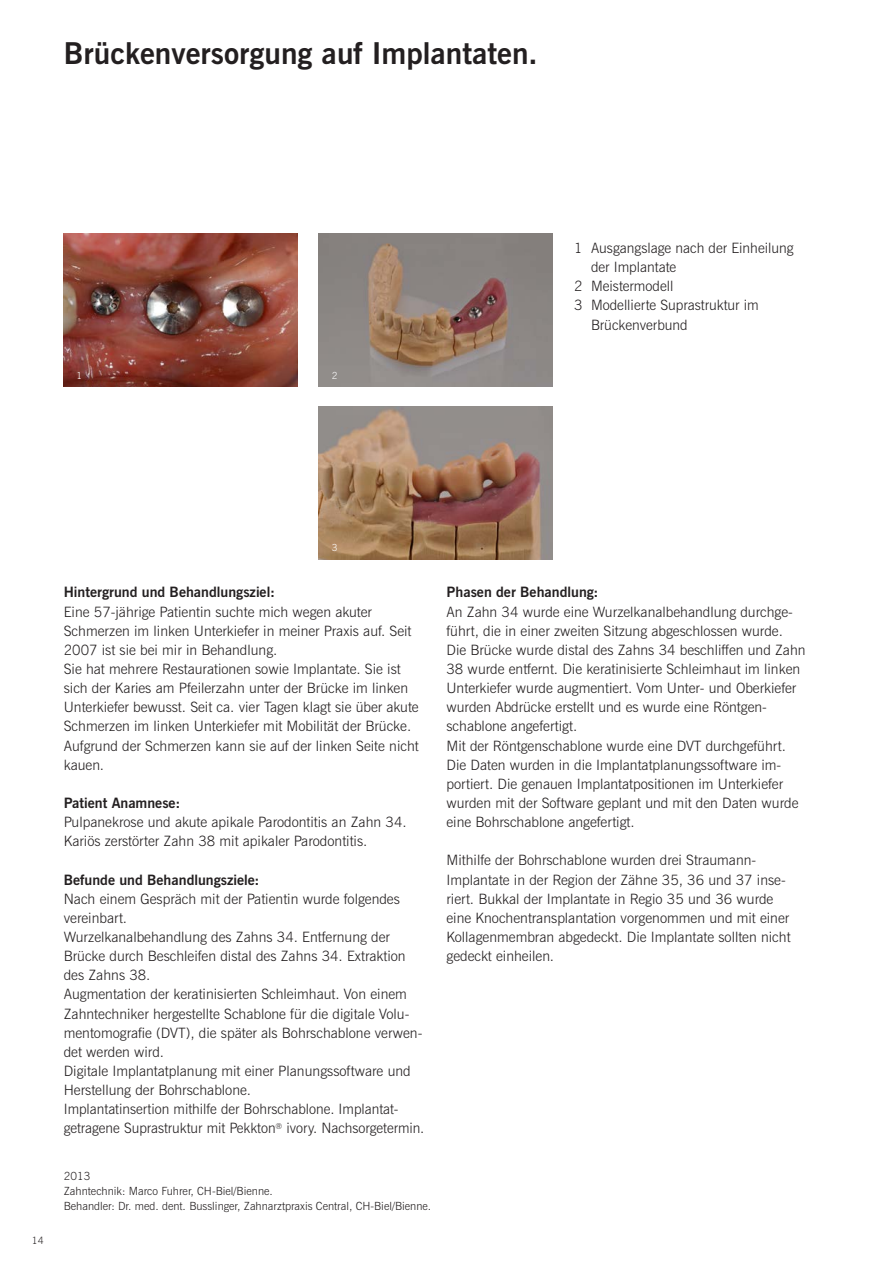
<style>
.page{position:relative;width:893px;height:1263px;background:#fff}
.page>*{position:absolute;margin:0;border:0;box-sizing:border-box;transform-origin:0 0}
.t1{font:700 30px "News Gothic BT";color:#231f20}
.t2{font:300 14.25px/19.2px "News Gothic BT";color:#231f20}
.t3{font:700 14.25px "News Gothic BT";color:#231f20}
.t4{font:300 11.25px/14.9px "News Gothic BT";color:#231f20}
.t5{font:300 10.2px "News Gothic BT";color:#231f20}
.t6{font:300 9.75px "News Gothic BT";color:#fff}
</style>
<div class="page">
<img style="left:64px;top:234px;width:234px;height:153px">
<img style="left:319px;top:234px;width:234px;height:153px">
<img style="left:319px;top:406px;width:234px;height:153px">
<h1 class="t1" style="left:64px;top:35px;width:475px">Brückenversorgung auf Implantaten.</h1>
<p class="t6" style="left:77px;top:369px;width:7px">1</p>
<p class="t6" style="left:332px;top:369px;width:7px">2</p>
<p class="t2" style="left:574px;top:238px;width:221px">1 Ausgangslage nach der Einheilung</p>
<p class="t2" style="left:591px;top:257px;width:87px">der Implantate</p>
<p class="t2" style="left:574px;top:276px;width:101px">2 Meistermodell</p>
<p class="t2" style="left:574px;top:296px;width:186px">3 Modellierte Suprastruktur im</p>
<p class="t2" style="left:591px;top:315px;width:98px">Brückenverbund</p>
<p class="t5" style="left:32px;top:1234px;width:14px">14</p>
<p class="t6" style="left:332px;top:541px;width:7px">3</p>
<p class="t3" style="left:64px;top:584px;width:213px">Hintergrund und Behandlungsziel:</p>
<p class="t2" style="left:64px;top:602px;width:356px">Eine 57-jährige Patientin suchte mich wegen akuter Schmerzen im linken Unterkiefer in meiner Praxis auf. Seit 2007 ist sie bei mir in Behandlung.<br>Sie hat mehrere Restaurationen sowie Implantate. Sie ist sich der Karies am Pfeilerzahn unter der Brücke im linken Unterkiefer bewusst. Seit ca. vier Tagen klagt sie über akute Schmerzen im linken Unterkiefer mit Mobilität der Brücke.<br>Aufgrund der Schmerzen kann sie auf der linken Seite nicht kauen.</p>
<p class="t3" style="left:64px;top:794px;width:118px">Patient Anamnese:</p>
<p class="t2" style="left:64px;top:812px;width:344px">Pulpanekrose und akute apikale Parodontitis an Zahn 34.<br>Kariös zerstörter Zahn 38 mit apikaler Parodontitis.</p>
<p class="t3" style="left:64px;top:871px;width:197px">Befunde und Behandlungsziele:</p>
<p class="t2" style="left:64px;top:889px;width:362px">Nach einem Gespräch mit der Patientin wurde folgendes vereinbart.<br>Wurzelkanalbehandlung des Zahns 34. Entfernung der Brücke durch Beschleifen distal des Zahns 34. Extraktion des Zahns 38.<br>Augmentation der keratinisierten Schleimhaut. Von einem Zahntechniker hergestellte Schablone für die digitale Volu&shy;mentomografie (DVT), die später als Bohrschablone verwen&shy;det werden wird.<br>Digitale Implantatplanung mit einer Planungssoftware und Herstellung der Bohrschablone.<br>Implantatinsertion mithilfe der Bohrschablone. Implantat&shy;getragene Suprastruktur mit Pekkton<sup>®</sup> ivory. Nachsorgetermin.</p>
<p class="t4" style="left:64px;top:1168px;width:369px">2013<br>Zahntechnik: Marco Fuhrer, CH-Biel/Bienne.<br>Behandler: Dr. med. dent. Busslinger, Zahnarztpraxis Central, CH-Biel/Bienne.</p>
<p class="t3" style="left:446px;top:584px;width:154px">Phasen der Behandlung:</p>
<p class="t2" style="left:446px;top:602px;width:361px">An Zahn 34 wurde eine Wurzelkanalbehandlung durchge&shy;führt, die in einer zweiten Sitzung abgeschlossen wurde.<br>Die Brücke wurde distal des Zahns 34 beschliffen und Zahn 38 wurde entfernt. Die keratinisierte Schleimhaut im linken Unterkiefer wurde augmentiert. Vom Unter- und Oberkiefer wurden Abdrücke erstellt und es wurde eine Röntgen&shy;schablone angefertigt.<br>Mit der Röntgenschablone wurde eine DVT durchgeführt.<br>Die Daten wurden in die Implantatplanungssoftware im&shy;portiert. Die genauen Implantatpositionen im Unterkiefer wurden mit der Software geplant und mit den Daten wurde eine Bohrschablone angefertigt.</p>
<p class="t2" style="left:446px;top:851px;width:346px">Mithilfe der Bohrschablone wurden drei Straumann-Implantate in der Region der Zähne 35, 36 und 37 inse&shy;riert. Bukkal der Implantate in Regio 35 und 36 wurde eine Knochentransplantation vorgenommen und mit einer Kollagenmembran abgedeckt. Die Implantate sollten nicht gedeckt einheilen.</p>
</div>
